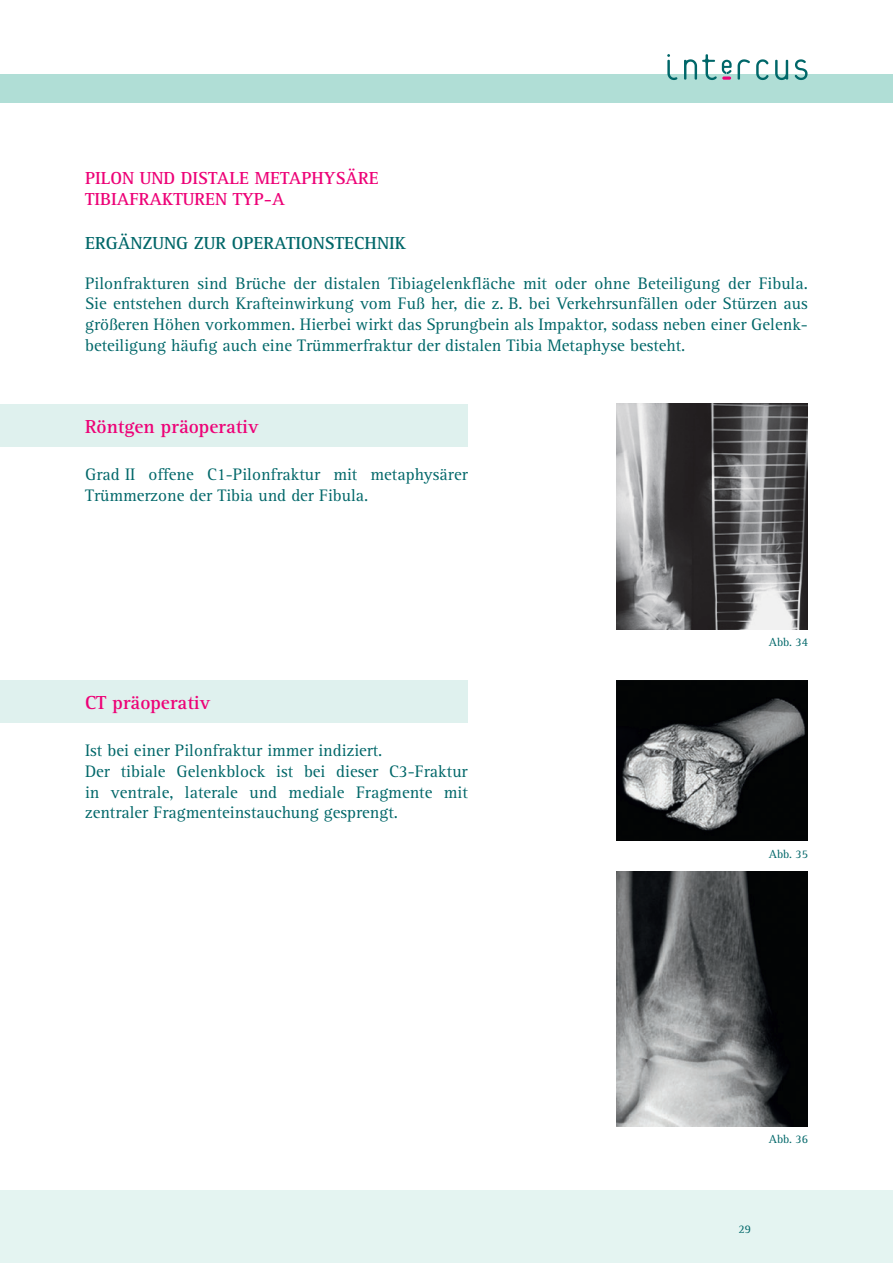
<style>
.page{position:relative;width:893px;height:1263px;background:#fff}
.page>*{position:absolute;margin:0;border:0;box-sizing:border-box;transform-origin:0 0}
.Teilüberschrift_DE_o{font:700 19.5px "Rotis Serif";color:#ed0277}
.Überschrift_DE_GB_IN{font:700 18px/21.6px "Rotis Serif";color:#ed0277}
.Überschrift_DE_GB_IN-2{font:700 18px "Rotis Serif";color:#006769}
.Standard_DE{font:17.25px/20.7px "Rotis Serif";color:#006769;text-align:justify}
.Abb{font:12px "Rotis Serif";color:#006769}
</style>
<div class="page">
<div style="left:0;top:1191px;width:893px;height:72px;background:#e4f4f1"></div>
<div style="left:0;top:74px;width:893px;height:28px;background:#b0ded6"></div>
<svg style="left:738px;top:59px;width:12px;height:21px"></svg>
<svg style="left:756px;top:59px;width:12px;height:21px"></svg>
<svg style="left:775px;top:60px;width:13px;height:20px"></svg>
<svg style="left:795px;top:59px;width:12px;height:21px"></svg>
<svg style="left:684px;top:54px;width:48px;height:26px"></svg>
<svg style="left:668px;top:54px;width:9px;height:26px"></svg>
<div style="left:0;top:404px;width:468px;height:42px;background:#dff1ee"></div>
<img style="left:617px;top:404px;width:191px;height:225px">
<img style="left:617px;top:680px;width:191px;height:160px">
<img style="left:617px;top:872px;width:191px;height:254px">
<div style="left:0;top:680px;width:468px;height:43px;background:#dff1ee"></div>
<p class="Überschrift_DE_GB_IN" style="left:85px;top:167px;width:295px">PILON UND DISTALE METAPHYSÄRE<br>TIBIAFRAKTUREN TYP-A</p>
<p class="Überschrift_DE_GB_IN-2" style="left:85px;top:232px;width:322px">ERGÄNZUNG ZUR OPERATIONSTECHNIK</p>
<p class="Standard_DE" style="left:85px;top:273px;width:724px">Pilonfrakturen sind Brüche der distalen Tibiagelenkfläche mit oder ohne Beteiligung der Fibula.<br>Sie entstehen durch Krafteinwirkung vom Fuß her, die z. B. bei Verkehrsunfällen oder Stürzen aus größeren Höhen vorkommen. Hierbei wirkt das Sprungbein als Impaktor, sodass neben einer Gelenk&shy;beteiligung häufig auch eine Trümmerfraktur der distalen Tibia Metaphyse besteht.</p>
<p class="Teilüberschrift_DE_o" style="left:85px;top:415px;width:175px">Röntgen präoperativ</p>
<p class="Standard_DE" style="left:85px;top:464px;width:384px">Grad II offene C1-Pilonfraktur mit metaphysärer<br>Trümmerzone der Tibia und der Fibula.</p>
<p class="Teilüberschrift_DE_o" style="left:85px;top:691px;width:127px">CT präoperativ</p>
<p class="Standard_DE" style="left:85px;top:741px;width:299px">Ist bei einer Pilonfraktur immer indiziert.</p>
<p class="Standard_DE" style="left:85px;top:761px;width:384px">Der tibiale Gelenkblock ist bei dieser C3-Fraktur in ventrale, laterale und mediale Fragmente mit zentraler Fragmenteinstauchung gesprengt.</p>
<p class="Abb" style="left:769px;top:635px;width:41px">Abb. 34</p>
<p class="Abb" style="left:769px;top:847px;width:41px">Abb. 35</p>
<p class="Abb" style="left:769px;top:1132px;width:41px">Abb. 36</p>
<p class="Abb" style="left:738px;top:1222px;width:14px">29</p>
</div>
